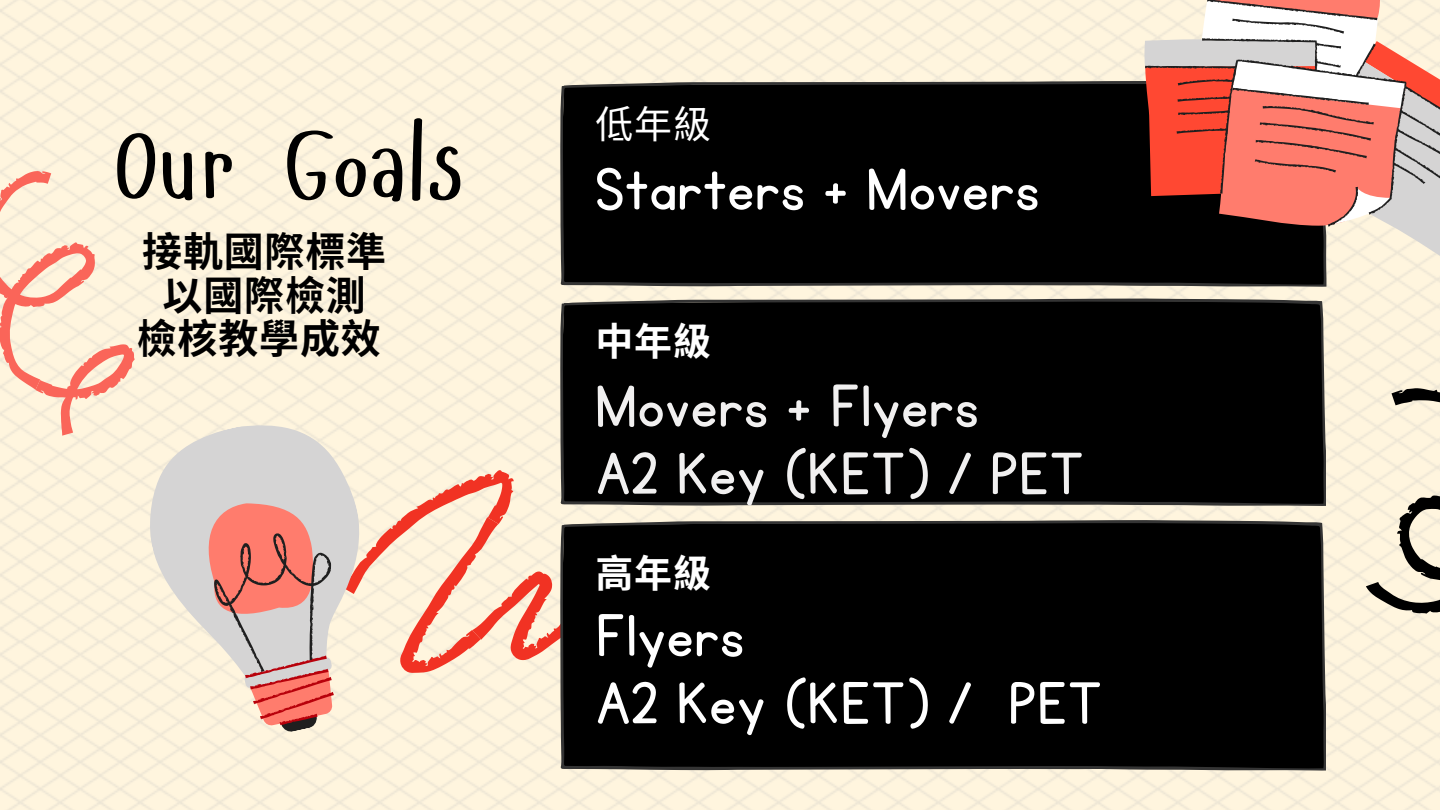
<style>
.page{position:relative;width:1440px;height:810px;background:#fff}
.page>*{position:absolute;margin:0;border:0;box-sizing:border-box;transform-origin:0 0}
.t1{font:100px "Hangyaboly";color:#000}
.t2{font:68px/67.5px "KG Primary Penmanship";letter-spacing:.02em;color:#fff}
.t3{font:68px/67.5px "KG Primary Penmanship";letter-spacing:.02em;color:#f1f0f0}
.t4{font:700 40px "Noto Sans CJ Ksc";letter-spacing:.02em;color:#000}
.t5{font:700 38px "Noto Sans CJ Ksc";color:#fff}
.t6{font:38px "Noto Sans CJ Ksc";color:#fff}
</style>
<div class="page">
<svg style="left:1349px;top:380px;width:91px;height:239px;background:#ddd5c1"></svg>
<svg style="left:0;top:171px;width:135px;height:265px;background:#fbdbc6"></svg>
<svg style="left:130px;top:405px;width:261px;height:299px;background:#efe8d9"></svg>
<svg style="left:189px;top:470px;width:399px;height:272px;background:#efc9ba"></svg>
<div style="left:560px;top:81px;width:766px;height:206px;background:#000"></div>
<div style="left:560px;top:299px;width:766px;height:207px;background:#000"></div>
<div style="left:560px;top:520px;width:766px;height:251px;background:#000"></div>
<svg style="left:1122px;top:19px;width:318px;height:249px;background:#56534b"></svg>
<svg style="left:1128px;top:0;width:312px;height:248px;background:#cc8d83"></svg>
<p class="t1" style="left:115px;top:100px;width:350px">Our Goals</p>
<p class="t4" style="left:142px;top:220px;width:245px">接軌國際標準</p>
<h3 class="t4" style="left:163px;top:263px;width:205px">以國際檢測</h3>
<h2 class="t4" style="left:137px;top:307px;width:245px">檢核教學成效</h2>
<p class="t6" style="left:596px;top:94px;width:114px">低年級</p>
<p class="t2" style="left:596px;top:158px;width:445px">Starters + Movers</p>
<h1 class="t5" style="left:596px;top:311px;width:114px">中年級</h1>
<h3 class="t3" style="left:596px;top:375px;width:489px">Movers + Flyers<br>A2 Key (KET) / PET</h3>
<p class="t5" style="left:596px;top:543px;width:114px">高年級</p>
<h2 class="t2" style="left:596px;top:604px;width:507px">Flyers<br>A2 Key (KET) / PET</h2>
</div>
